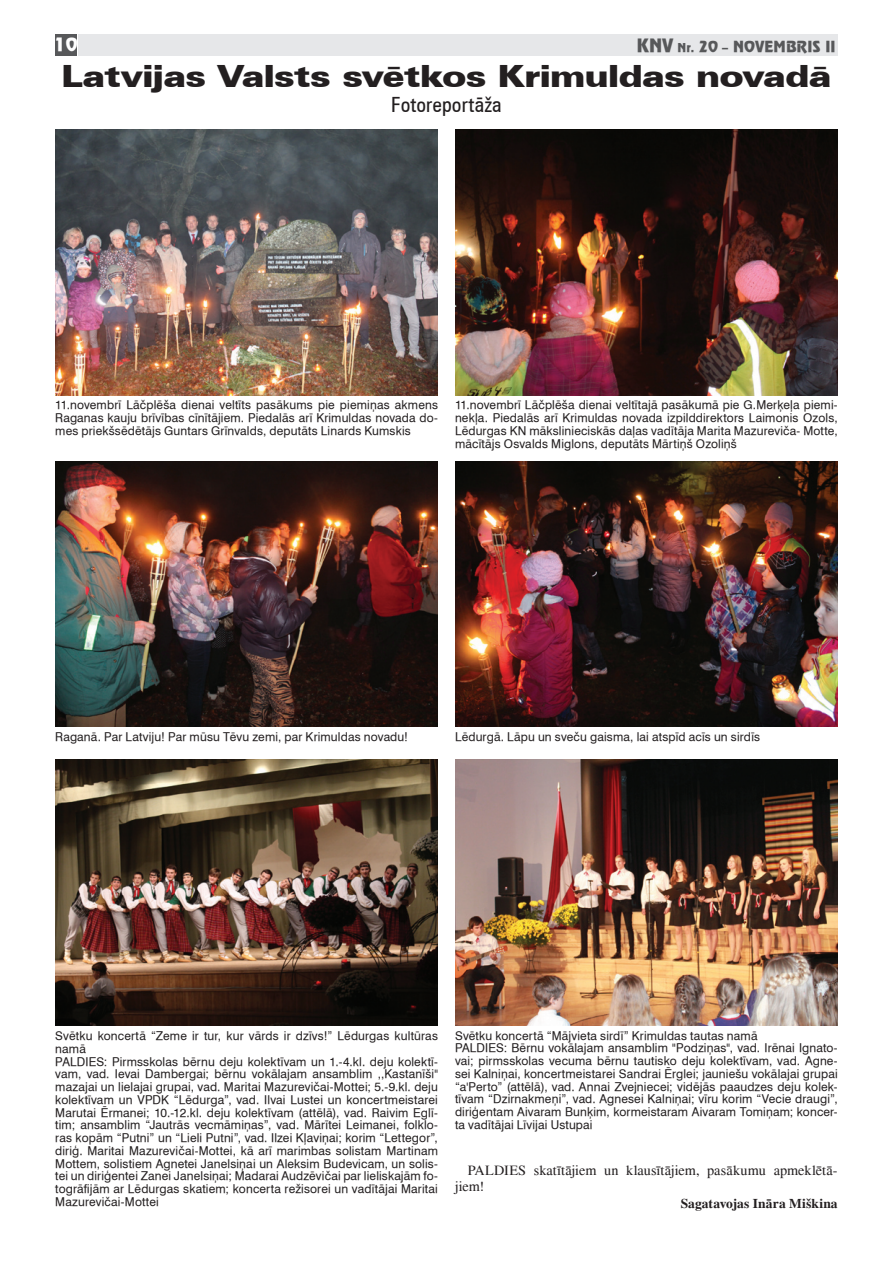
<style>
.page{position:relative;width:893px;height:1263px;background:#fff}
.page>*{position:absolute;margin:0;border:0;box-sizing:border-box;transform-origin:0 0}
.t1{font:900 expanded 30px "Zurich TL";color:#231f20}
.t2{font:condensed 21px "Zurich TL";letter-spacing:.005em;color:#231f20}
.t3{font:18px "Revue TL";color:#fff}
.t4{font:15px "Revue TL";letter-spacing:.005em;color:#57585a}
.t5{font:14.25px/16.6px "Times";color:#231f20}
.t6{font:700 13.5px "Times";letter-spacing:.01em;color:#231f20}
.t7{font:12px/12.8px "Swiss 721 TL";letter-spacing:.015em;color:#231f20;text-align:justify}
.s1{font-size:18px}
.s2{font-size:12px}
</style>
<div class="page">
<div style="left:79px;top:34px;width:759px;height:22px;background:#e6e7e9"></div>
<div style="left:55px;top:34px;width:22px;height:21px;background:#57585a"></div>
<img style="left:55px;top:130px;width:383px;height:262px">
<img style="left:56px;top:764px;width:382px;height:259px">
<img style="left:56px;top:461px;width:382px;height:264px">
<img style="left:455px;top:130px;width:382px;height:262px">
<img style="left:455px;top:760px;width:383px;height:263px">
<img style="left:455px;top:470px;width:383px;height:257px">
<svg style="left:455px;top:724px;width:337px;height:39px"></svg>
<svg style="left:455px;top:731px;width:306px;height:14px"></svg>
<svg style="left:55px;top:725px;width:383px;height:39px"></svg>
<svg style="left:55px;top:732px;width:352px;height:13px"></svg>
<svg style="left:455px;top:392px;width:383px;height:78px"></svg>
<svg style="left:455px;top:400px;width:383px;height:52px"></svg>
<h3 class="t3" style="left:54px;top:34px;width:26px">10</h3>
<p class="t4" style="left:637px;top:37px;width:200px"><span class="s1">KNV</span> <span class="s2">Nr.</span> 20 <span class="s2">–</span> NOVEMBRIS II</p>
<h1 class="t1" style="left:62px;top:58px;width:771px">Latvijas Valsts svētkos Krimuldas novadā</h1>
<h2 class="t2" style="left:391px;top:92px;width:112px">Fotoreportāža</h2>
<p class="t7" style="left:55px;top:399px;width:384px">11.novembrī Lāčplēša dienai veltīts pasākums pie piemiņas akmens Raganas kauju brīvības cīnītājiem. Piedalās arī Krimuldas novada do&shy;mes priekšsēdētājs Guntars Grīnvalds, deputāts Linards Kumskis</p>
<p class="t7" style="left:455px;top:399px;width:384px">11.novembrī Lāčplēša dienai veltītajā pasākumā pie G.Merķeļa piemi&shy;nekļa. Piedalās arī Krimuldas novada izpilddirektors Laimonis Ozols, Lēdurgas KN mākslinieciskās daļas vadītāja Marita Mazureviča- Motte, mācītājs Osvalds Miglons, deputāts Mārtiņš Ozoliņš</p>
<p class="t7" style="left:55px;top:730px;width:354px">Raganā. Par Latviju! Par mūsu Tēvu zemi, par Krimuldas novadu!</p>
<p class="t7" style="left:455px;top:730px;width:307px">Lēdurgā. Lāpu un sveču gaisma, lai atspīd acīs un sirdīs</p>
<p class="t7" style="left:55px;top:1029px;width:384px;text-align:left">Svētku koncertā “Zeme ir tur, kur vārds ir dzīvs!” Lēdurgas kultūras namā<br>PALDIES: Pirmsskolas bērnu deju kolektīvam un 1.-4.kl. deju kolektī&shy;vam, vad. Ievai Dambergai; bērnu vokālajam ansamblim ,,Kastanīši" mazajai un lielajai grupai, vad. Maritai Mazurevičai-Mottei; 5.-9.kl. deju kolektīvam un VPDK “Lēdurga”, vad. Ilvai Lustei un koncertmeistarei Marutai Ērmanei; 10.-12.kl. deju kolektīvam (attēlā), vad. Raivim Eglī&shy;tim; ansamblim “Jautrās vecmāmiņas”, vad. Mārītei Leimanei, folklo&shy;ras kopām “Putni” un “Lieli Putni”, vad. Ilzei Kļaviņai; korim “Lettegor”, diriģ. Maritai Mazurevičai-Mottei, kā arī marimbas solistam Martinam Mottem, solistiem Agnetei Janelsiņai un Aleksim Budevicam, un solis&shy;tei un diriģentei Zanei Janelsiņai; Madarai Audzēvičai par lieliskajām fo&shy;togrāfijām ar Lēdurgas skatiem; koncerta režisorei un vadītājai Maritai Mazurevičai-Mottei</p>
<p class="t7" style="left:455px;top:1029px;width:384px;text-align:left">Svētku koncertā “Mājvieta sirdī” Krimuldas tautas namā<br>PALDIES: Bērnu vokālajam ansamblim "Podziņas", vad. Irēnai Ignato&shy;vai; pirmsskolas vecuma bērnu tautisko deju kolektīvam, vad. Agne&shy;sei Kalniņai, koncertmeistarei Sandrai Ērglei; jauniešu vokālajai grupai “a'Perto” (attēlā), vad. Annai Zvejniecei; vidējās paaudzes deju kolek&shy;tīvam “Dzirnakmeņi”, vad. Agnesei Kalniņai; vīru korim “Vecie draugi”, diriģentam Aivaram Bunķim, kormeistaram Aivaram Tomiņam; koncer&shy;ta vadītājai Līvijai Ustupai</p>
<p class="t5" style="left:455px;top:1161px;width:384px;text-indent:13px">PALDIES skatītājiem un klausītājiem, pasākumu apmeklētā&shy;jiem!</p>
<p class="t6" style="left:681px;top:1195px;width:158px">Sagatavojas Ināra Miškina</p>
</div>
